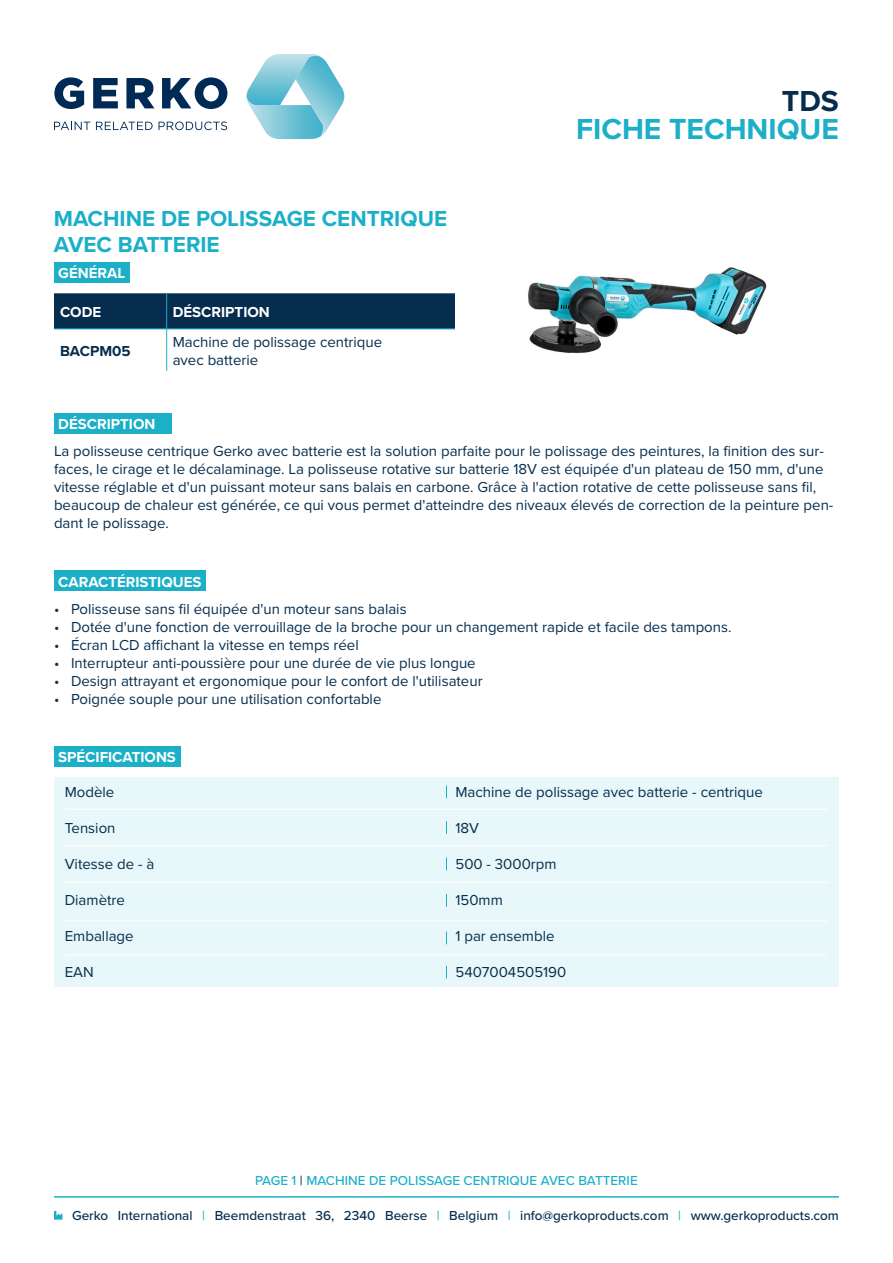
<style>
.page{position:relative;width:893px;height:1263px;background:#fff}
.page>*{position:absolute;margin:0;border:0;box-sizing:border-box;transform-origin:0 0}
.t1{font:700 30px "Proxima Nova";color:#1bafc8}
.t2{font:700 30px "Proxima Nova";color:#062d4d}
.t3{font:700 22.5px/25.5px "Proxima Nova";color:#1bafc8}
.Alineastijl{font:15px/18px "Proxima Nova";color:#062d4d}
.t4{font:700 15px "Proxima Nova";color:#fff}
.t5{font:700 15px "Proxima Nova";color:#062d4d}
.t6{font:500 13.5px "Proxima Nova";color:#062d4d}
.t7{font:500 13.5px "Proxima Nova";color:#1bafc8}
.s1{color:#062d4d}
.s2{color:#1bafc8}
</style>
<div class="page">
<div style="left:54px;top:293px;width:401px;height:36px;background:#062d4d"></div>
<hr style="left:166px;top:293px;width:1px;height:36px;background:#1bafc8">
<hr style="left:54px;top:329px;width:113px;height:1px;background:#1bafc8">
<hr style="left:167px;top:329px;width:672px;height:1px;background:#1bafc8">
<hr style="left:166px;top:329px;width:1px;height:42px;background:#1bafc8">
<div style="left:54px;top:571px;width:152px;height:20px;background:#1bafc8"></div>
<div style="left:54px;top:262px;width:75px;height:21px;background:#1bafc8"></div>
<div style="left:54px;top:413px;width:118px;height:21px;background:#1bafc8"></div>
<div style="left:54px;top:777px;width:785px;height:210px;background:#e8f7f9"></div>
<div style="left:54px;top:746px;width:126px;height:20px;background:#1bafc8"></div>
<hr style="left:65px;top:809px;width:763px;height:1px;background:#fff">
<hr style="left:65px;top:845px;width:763px;height:1px;background:#fff">
<hr style="left:65px;top:920px;width:763px;height:1px;background:#fff">
<hr style="left:65px;top:955px;width:763px;height:1px;background:#fff">
<hr style="left:65px;top:882px;width:763px;height:1px;background:#fff">
<svg style="left:446px;top:785px;width:1px;height:13px"></svg>
<svg style="left:446px;top:821px;width:1px;height:13px"></svg>
<svg style="left:446px;top:857px;width:1px;height:13px"></svg>
<svg style="left:446px;top:894px;width:1px;height:13px"></svg>
<svg style="left:446px;top:931px;width:1px;height:13px"></svg>
<svg style="left:446px;top:966px;width:1px;height:12px"></svg>
<svg style="left:54px;top:122px;width:36px;height:8px"></svg>
<svg style="left:96px;top:122px;width:57px;height:8px"></svg>
<svg style="left:159px;top:122px;width:68px;height:8px"></svg>
<svg style="left:54px;top:77px;width:30px;height:32px"></svg>
<svg style="left:93px;top:78px;width:25px;height:30px"></svg>
<svg style="left:126px;top:78px;width:28px;height:30px"></svg>
<svg style="left:162px;top:77px;width:65px;height:32px"></svg>
<svg style="left:246px;top:54px;width:98px;height:85px"></svg>
<svg style="left:54px;top:1211px;width:8px;height:8px"></svg>
<hr style="left:54px;top:1196px;width:785px;height:1px;background:#1bafc8">
<img style="left:456px;top:267px;width:383px;height:87px">
<p class="t3" style="left:54px;top:205px;width:395px">MACHINE DE POLISSAGE CENTRIQUE<br>AVEC BATTERIE</p>
<p class="t4" style="left:58px;top:262px;width:68px">GÉNÉRAL</p>
<p class="t4" style="left:60px;top:301px;width:43px">CODE</p>
<p class="t4" style="left:173px;top:301px;width:99px">DÉSCRIPTION</p>
<p class="t5" style="left:60px;top:340px;width:72px">BACPM05</p>
<p class="Alineastijl" style="left:173px;top:332px;width:211px">Machine de polissage centrique avec batterie</p>
<p class="t4" style="left:58px;top:413px;width:99px">DÉSCRIPTION</p>
<p class="t2" style="left:782px;top:78px;width:58px">TDS</p>
<p class="t1" style="left:576px;top:107px;width:264px">FICHE TECHNIQUE</p>
<p class="Alineastijl" style="left:54px;top:441px;width:781px">La polisseuse centrique Gerko avec batterie est la solution parfaite pour le polissage des peintures, la finition des sur&shy;faces, le cirage et le décalaminage. La polisseuse rotative sur batterie 18V est équipée d'un plateau de 150 mm, d'une vitesse réglable et d'un puissant moteur sans balais en carbone. Grâce à l'action rotative de cette polisseuse sans fil, beaucoup de chaleur est générée, ce qui vous permet d'atteindre des niveaux élevés de correction de la peinture pen&shy;dant le polissage.</p>
<p class="t4" style="left:58px;top:571px;width:145px">CARACTÉRISTIQUES</p>
<p class="Alineastijl" style="left:54px;top:599px;width:354px">• Polisseuse sans fil équipée d'un moteur sans balais</p>
<p class="Alineastijl" style="left:54px;top:617px;width:679px">• Dotée d'une fonction de verrouillage de la broche pour un changement rapide et facile des tampons.</p>
<p class="Alineastijl" style="left:54px;top:635px;width:306px">• Écran LCD affichant la vitesse en temps réel</p>
<p class="Alineastijl" style="left:54px;top:653px;width:423px">• Interrupteur anti-poussière pour une durée de vie plus longue</p>
<p class="Alineastijl" style="left:54px;top:671px;width:430px">• Design attrayant et ergonomique pour le confort de l'utilisateur</p>
<p class="Alineastijl" style="left:54px;top:689px;width:329px">• Poignée souple pour une utilisation confortable</p>
<p class="t4" style="left:58px;top:746px;width:119px">SPÉCIFICATIONS</p>
<p class="Alineastijl" style="left:65px;top:783px;width:51px">Modèle</p>
<p class="Alineastijl" style="left:65px;top:819px;width:52px">Tension</p>
<p class="Alineastijl" style="left:65px;top:855px;width:91px">Vitesse de - à</p>
<p class="Alineastijl" style="left:65px;top:891px;width:62px">Diamètre</p>
<p class="Alineastijl" style="left:65px;top:927px;width:70px">Emballage</p>
<p class="Alineastijl" style="left:65px;top:963px;width:31px">EAN</p>
<p class="Alineastijl" style="left:455px;top:783px;width:309px">Machine de polissage avec batterie - centrique</p>
<p class="Alineastijl" style="left:455px;top:819px;width:25px">18V</p>
<p class="Alineastijl" style="left:455px;top:855px;width:103px">500 - 3000rpm</p>
<p class="Alineastijl" style="left:455px;top:891px;width:49px">150mm</p>
<p class="Alineastijl" style="left:455px;top:927px;width:100px">1 par ensemble</p>
<p class="Alineastijl" style="left:455px;top:963px;width:112px">5407004505190</p>
<p class="t7" style="left:255px;top:1170px;width:384px">PAGE 1 <span class="s1">|</span> MACHINE DE POLISSAGE CENTRIQUE AVEC BATTERIE</p>
<p class="t6" style="left:72px;top:1205px;width:768px">Gerko International <span class="s2">|</span> Beemdenstraat 36, 2340 Beerse <span class="s2">|</span> Belgium <span class="s2">|</span> info@gerkoproducts.com <span class="s2">|</span> www.gerkoproducts.com</p>
</div>
